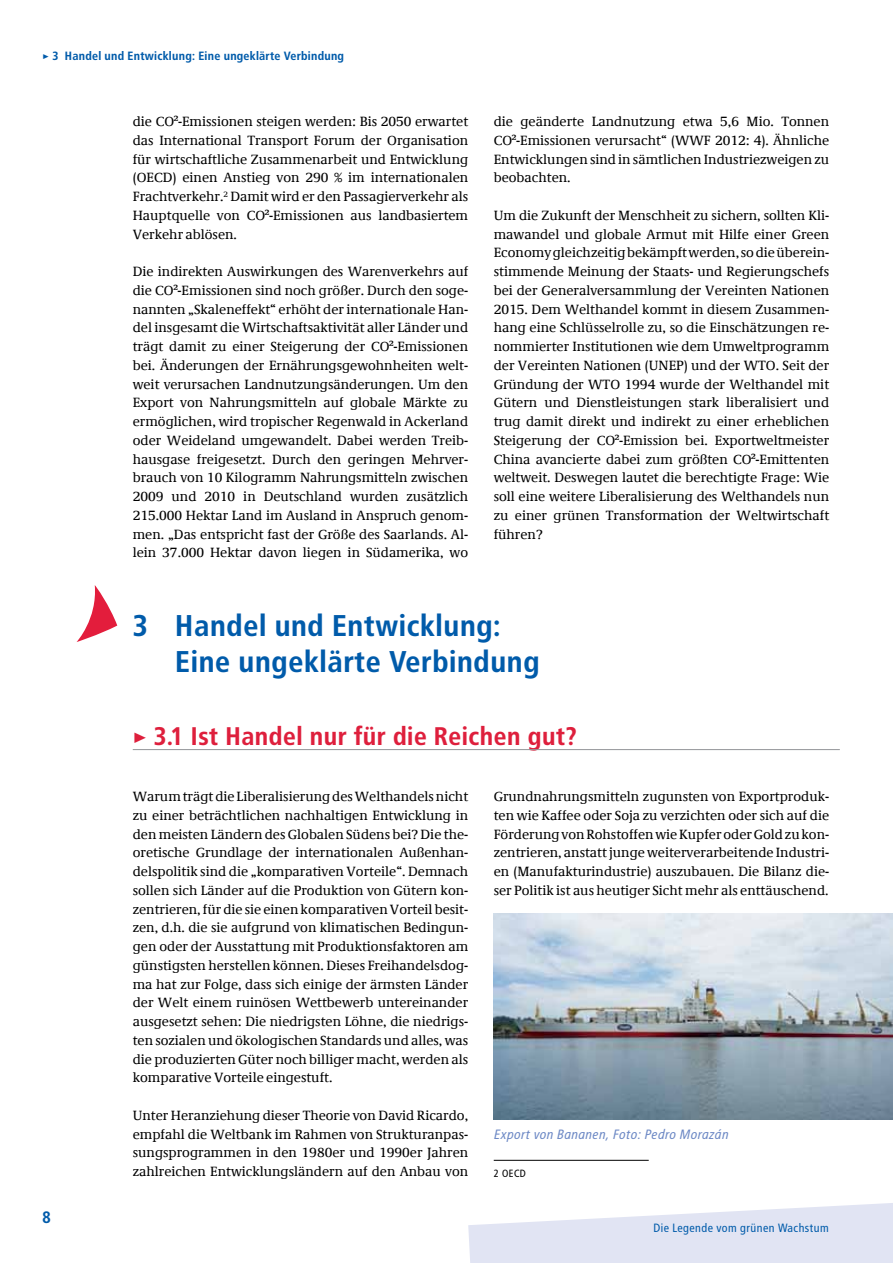
<style>
.page{position:relative;width:893px;height:1263px;background:#fff}
.page>*{position:absolute;margin:0;border:0;box-sizing:border-box;transform-origin:0 0}
.t1{font:700 30px/36px "Transit";color:#005baa}
.t2{font:700 25.5px "Transit";color:#de1f3c}
.t3{font:700 16.5px "Transit";color:#005baa}
.t4{font:13.5px/18.8px "Demos Com";color:#000;text-align:justify}
.t5{font:italic 13.5px "Transit";color:#6d89c5}
.t6{font:700 12px "Transit";color:#005baa}
.t7{font:12px "Transit";color:#005baa}
.t8{font:10.5px "Transit";color:#000}
</style>
<div class="page">
<svg style="left:468px;top:1203px;width:425px;height:60px"></svg>
<hr style="left:133px;top:749px;width:707px;height:1px;background:#939598">
<hr style="left:494px;top:1160px;width:155px;height:1px;background:#000">
<img style="left:494px;top:914px;width:399px;height:206px">
<svg style="left:77px;top:585px;width:40px;height:57px"></svg>
<p class="t6" style="left:43px;top:49px;width:303px">&gt; 3 Handel und Entwicklung: Eine ungeklärte Verbindung</p>
<p class="t4" style="left:133px;top:112px;width:337px">die CO²-Emissionen steigen werden: Bis 2050 erwartet das International Transport Forum der Organisation für wirtschaftliche Zusammenarbeit und Entwicklung (OECD) einen Anstieg von 290 % im internationalen Frachtverkehr.<sup>2</sup> Damit wird er den Passagierverkehr als Hauptquelle von CO²-Emissionen aus landbasiertem Verkehr ablösen.</p>
<p class="t4" style="left:133px;top:262px;width:337px">Die indirekten Auswirkungen des Warenverkehrs auf die CO²-Emissionen sind noch größer. Durch den soge&shy;nannten „Skaleneffekt“ erhöht der internationale Han&shy;del insgesamt die Wirtschaftsaktivität aller Länder und trägt damit zu einer Steigerung der CO²-Emissionen bei. Änderungen der Ernährungsgewohnheiten welt&shy;weit verursachen Landnutzungsänderungen. Um den Export von Nahrungsmitteln auf globale Märkte zu ermöglichen, wird tropischer Regenwald in Ackerland oder Weideland umgewandelt. Dabei werden Treib&shy;hausgase freigesetzt. Durch den geringen Mehrver&shy;brauch von 10 Kilogramm Nahrungsmitteln zwischen 2009 und 2010 in Deutschland wurden zusätzlich 215.000 Hektar Land im Ausland in Anspruch genom&shy;men. „Das entspricht fast der Größe des Saarlands. Al&shy;lein 37.000 Hektar davon liegen in Südamerika, wo</p>
<p class="t4" style="left:494px;top:112px;width:337px">die geänderte Landnutzung etwa 5,6 Mio. Tonnen CO²-Emissionen verursacht“ (WWF 2012: 4). Ähnliche Entwicklungen sind in sämtlichen Industriezweigen zu beobachten.</p>
<p class="t4" style="left:494px;top:206px;width:337px">Um die Zukunft der Menschheit zu sichern, sollten Kli&shy;mawandel und globale Armut mit Hilfe einer Green Economy gleichzeitig bekämpft werden, so die überein&shy;stimmende Meinung der Staats- und Regierungschefs bei der Generalversammlung der Vereinten Nationen 2015. Dem Welthandel kommt in diesem Zusammen&shy;hang eine Schlüsselrolle zu, so die Einschätzungen re&shy;nommierter Institutionen wie dem Umweltprogramm der Vereinten Nationen (UNEP) und der WTO. Seit der Gründung der WTO 1994 wurde der Welthandel mit Gütern und Dienstleistungen stark liberalisiert und trug damit direkt und indirekt zu einer erheblichen Steigerung der CO²-Emission bei. Exportweltmeister China avancierte dabei zum größten CO²-Emittenten weltweit. Deswegen lautet die berechtigte Frage: Wie soll eine weitere Liberalisierung des Welthandels nun zu einer grünen Transformation der Weltwirtschaft führen?</p>
<h1 class="t1" style="left:175px;top:608px;width:366px;text-indent:-43px">3 Handel und Entwicklung:<br>Eine ungeklärte Verbindung</h1>
<h2 class="t2" style="left:133px;top:721px;width:446px">&gt; 3.1 Ist Handel nur für die Reichen gut?</h2>
<p class="t3" style="left:43px;top:1208px;width:10px">8</p>
<p class="t4" style="left:133px;top:787px;width:337px">Warum trägt die Liberalisierung des Welthandels nicht zu einer beträchtlichen nachhaltigen Entwicklung in den meisten Ländern des Globalen Südens bei? Die the&shy;oretische Grundlage der internationalen Außenhan&shy;delspolitik sind die „komparativen Vorteile“. Demnach sollen sich Länder auf die Produktion von Gütern kon&shy;zentrieren, für die sie einen komparativen Vorteil besit&shy;zen, d.h. die sie aufgrund von klimatischen Bedingun&shy;gen oder der Ausstattung mit Produktionsfaktoren am günstigsten herstellen können. Dieses Freihandelsdog&shy;ma hat zur Folge, dass sich einige der ärmsten Länder der Welt einem ruinösen Wettbewerb untereinander ausgesetzt sehen: Die niedrigsten Löhne, die niedrigs&shy;ten sozialen und ökologischen Standards und alles, was die produzierten Güter noch billiger macht, werden als komparative Vorteile eingestuft.</p>
<p class="t4" style="left:133px;top:1106px;width:337px">Unter Heranziehung dieser Theorie von David Ricardo, empfahl die Weltbank im Rahmen von Strukturanpas&shy;sungsprogrammen in den 1980er und 1990er Jahren zahlreichen Entwicklungsländern auf den Anbau von</p>
<p class="t4" style="left:494px;top:787px;width:337px">Grundnahrungsmitteln zugunsten von Exportproduk&shy;ten wie Kaffee oder Soja zu verzichten oder sich auf die Förderung von Rohstoffen wie Kupfer oder Gold zu kon&shy;zentrieren, anstatt junge weiterverarbeitende Industri&shy;en (Manufakturindustrie) auszubauen. Die Bilanz die&shy;ser Politik ist aus heutiger Sicht mehr als enttäuschend.</p>
<p class="t5" style="left:494px;top:1126px;width:236px">Export von Bananen, Foto: Pedro Morazán</p>
<p class="t8" style="left:494px;top:1167px;width:34px">2 OECD</p>
<p class="t7" style="left:653px;top:1221px;width:177px">Die Legende vom grünen Wachstum</p>
</div>
